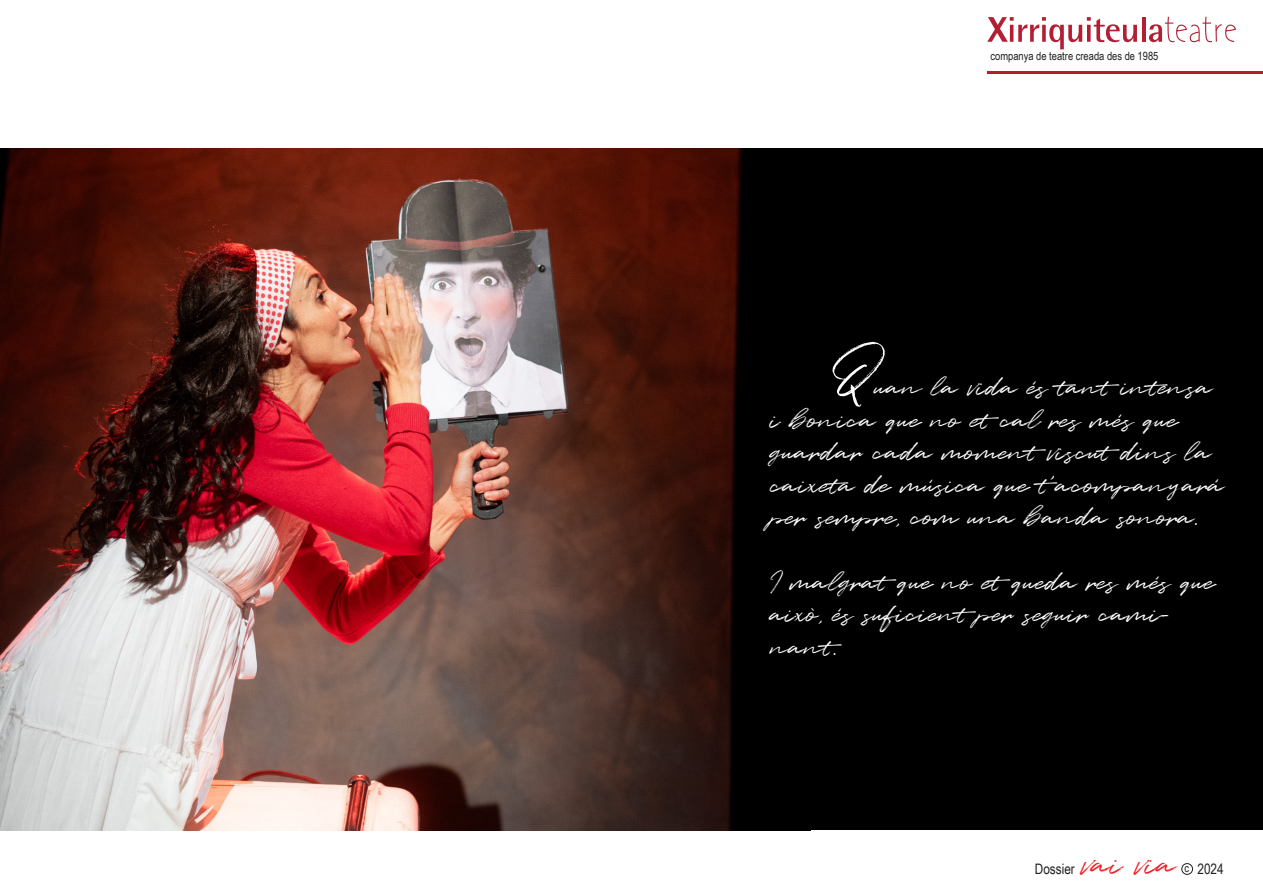
<style>
.page{position:relative;width:1263px;height:893px;background:#fff}
.page>*{position:absolute;margin:0;border:0;box-sizing:border-box;transform-origin:0 0}
.t1{font:72px "Quentin";color:#fff}
.t2{font:32.7px "Quentin";color:#ee1d23}
.t3{font:27px/32.4px "Quentin";color:#fff}
.t4{font:14.4px "Arial Narrow";color:#231f20}
.t5{font:11.4px "Arial Narrow";color:#231f20}
.s1{font-size:11.25px}
</style>
<div class="page">
<div style="left:485px;top:149px;width:778px;height:681px;background:#000001"></div>
<img style="left:0;top:149px;width:742px;height:681px">
<svg style="left:987px;top:17px;width:150px;height:32px"></svg>
<hr style="left:1142px;top:17px;width:3px;height:25px;background:#b31e33">
<svg style="left:1149px;top:16px;width:87px;height:27px"></svg>
<hr style="left:987px;top:72px;width:275px;height:2px;background:#b31e33">
<div style="left:1181px;top:863px;width:12px;height:12px;border:1px solid #231f20;border-radius:50%"></div>
<p class="t5" style="left:990px;top:48px;width:169px">companya de teatre creada des de 1985</p>
<h1 class="t1" style="left:834px;top:326px;width:45px">Q</h1>
<p class="t3" style="left:770px;top:373px;width:455px;text-indent:104px">uan la vida és tantintensa i bonica que no etcal res més que guardar cada momentviscutdins la caixeta de música que t’acompanyará per sempre, com una banda sonora.</p>
<p class="t3" style="left:770px;top:567px;width:446px">I malgratque no etqueda res més que això, és suficientper seguir cami&shy;nant.</p>
<p class="t4" style="left:1035px;top:858px;width:42px">Dossier</p>
<p class="t2" style="left:1081px;top:842px;width:96px">vai via</p>
<p class="t4" style="left:1184px;top:858px;width:41px"><span class="s1">c</span> 2024</p>
</div>
